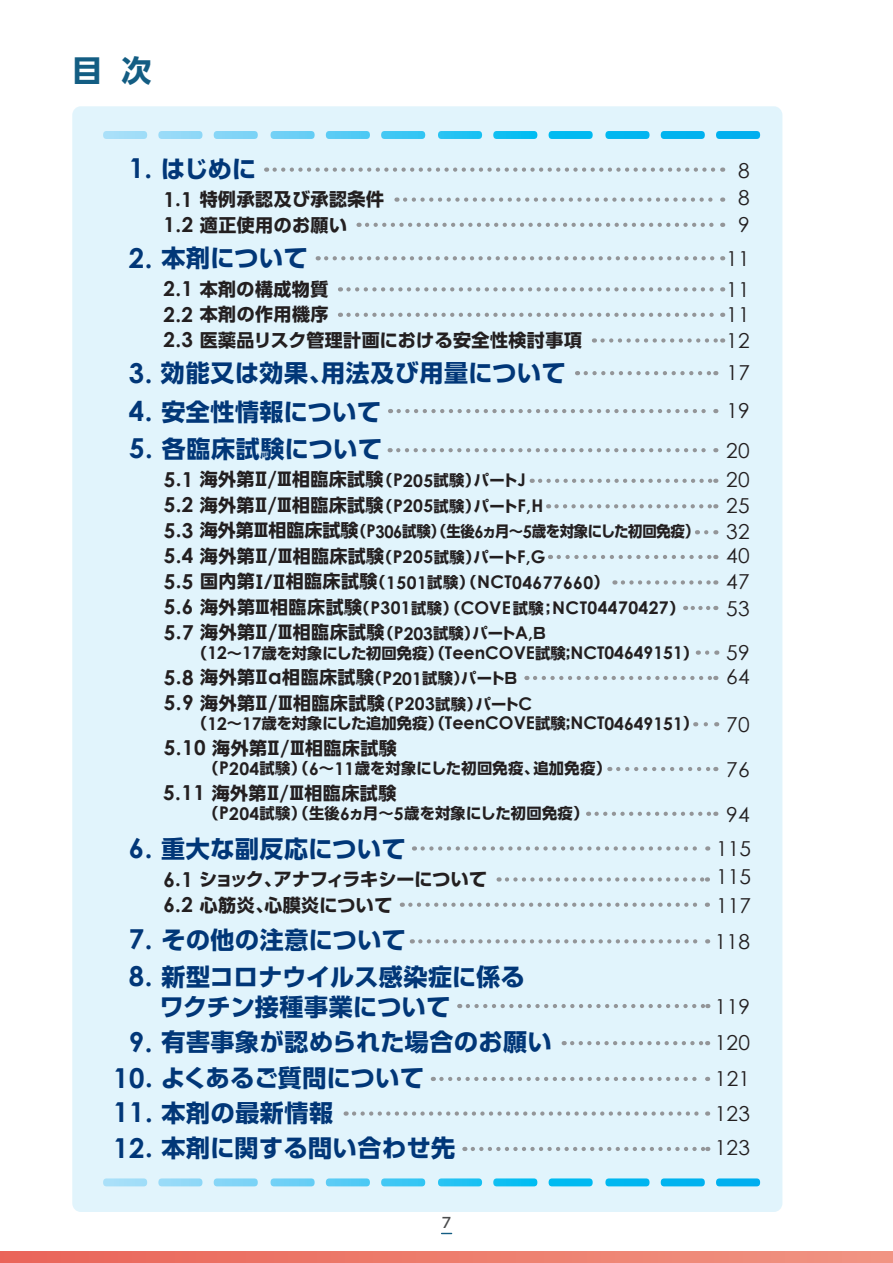
<style>
.page{position:relative;width:893px;height:1263px;background:#fff}
.page>*{position:absolute;margin:0;border:0;box-sizing:border-box;transform-origin:0 0}
.t1{font:700 30px "UD Shin Go Pro";color:#135d83}
.t2{font:700 24px "UD Shin Go Pro";letter-spacing:.025em;color:#013778}
.t3{font:700 24px/30px "Shin Go Pro";letter-spacing:.005em;color:#013778}
.t4{font:20.55px/26.8px "Century Gothic";letter-spacing:.01em;color:#231f20}
.t5{font:700 18px/25.5px "UD Shin Go Pro";letter-spacing:.025em;color:#231f20}
.t6{font:700 18px "Shin Go Pro";letter-spacing:-.005em;color:#231f20}
.t7{font:700 17.55px "Century Gothic";color:#231f20}
.t8{font:700 17.55px/25.5px "Century Gothic";letter-spacing:.02em;color:#231f20}
.t9{font:500 15.9px "Aeonik";color:#4b4c4d}
.t10{font:700 15.3px "UD Shin Go Pro";letter-spacing:.02em;color:#231f20}
.t11{font:700 15.3px "UD Shin Go Pro";letter-spacing:-.02em;color:#231f20;scale:.94 1}
.s1{font-family:"Century Gothic";font-size:27.45px}
.s2{font-family:"Century Gothic";font-size:20.55px}
.s3{font-family:"Shin Go Pro"}
.s4{font-family:"UD Shin Go Pro"}
.s5{font-family:"Shin Go Pro";font-size:15.3px}
.s6{font-family:"Century Gothic";font-size:17.55px}
.s7{font-size:15.3px}
.s8{font-size:18px}
.s9{font-size:20.55px}
.s10{font-family:"UD Shin Go Pro";font-size:18px}
.s11{font-family:"UD Shin Go Pro";font-size:15.3px}
</style>
<div class="page">
<svg style="left:0;top:1251px;width:893px;height:12px;background:#ed7c6d"></svg>
<div style="left:72px;top:106px;width:710px;height:1106px;background:#e1f4fc;border-radius:9px"></div>
<svg style="left:103px;top:131px;width:657px;height:8px"></svg>
<svg style="left:103px;top:1178px;width:657px;height:8px"></svg>
<svg style="left:275px;top:167px;width:448px;height:5px"></svg>
<svg style="left:405px;top:197px;width:318px;height:5px"></svg>
<svg style="left:367px;top:223px;width:356px;height:4px"></svg>
<svg style="left:326px;top:256px;width:397px;height:4px"></svg>
<svg style="left:348px;top:287px;width:375px;height:4px"></svg>
<svg style="left:348px;top:313px;width:375px;height:4px"></svg>
<svg style="left:602px;top:338px;width:121px;height:5px"></svg>
<svg style="left:586px;top:371px;width:130px;height:4px"></svg>
<svg style="left:399px;top:409px;width:317px;height:4px"></svg>
<svg style="left:423px;top:846px;width:285px;height:4px"></svg>
<svg style="left:507px;top:877px;width:201px;height:4px"></svg>
<svg style="left:410px;top:902px;width:298px;height:5px"></svg>
<svg style="left:420px;top:939px;width:288px;height:4px"></svg>
<svg style="left:468px;top:1004px;width:240px;height:4px"></svg>
<svg style="left:572px;top:1041px;width:136px;height:4px"></svg>
<svg style="left:441px;top:1077px;width:267px;height:4px"></svg>
<svg style="left:354px;top:1111px;width:354px;height:5px"></svg>
<svg style="left:473px;top:1147px;width:235px;height:4px"></svg>
<svg style="left:398px;top:448px;width:318px;height:4px"></svg>
<svg style="left:556px;top:504px;width:160px;height:4px"></svg>
<svg style="left:623px;top:580px;width:93px;height:5px"></svg>
<svg style="left:693px;top:606px;width:23px;height:4px"></svg>
<svg style="left:707px;top:650px;width:10px;height:5px"></svg>
<svg style="left:535px;top:676px;width:181px;height:4px"></svg>
<svg style="left:706px;top:722px;width:11px;height:4px"></svg>
<svg style="left:618px;top:767px;width:98px;height:4px"></svg>
<svg style="left:559px;top:555px;width:157px;height:4px"></svg>
<svg style="left:706px;top:530px;width:10px;height:4px"></svg>
<svg style="left:540px;top:479px;width:176px;height:4px"></svg>
<svg style="left:597px;top:812px;width:119px;height:4px"></svg>
<h1 class="t1" style="left:72px;top:47px;width:81px">目 次</h1>
<h2 class="t3" style="left:129px;top:151px;width:129px"><span class="s1">1.</span> はじめに</h2>
<p class="t5" style="left:163px;top:186px;width:222px"><span class="s2">1.1</span> 特例承認及<span class="s3">び</span>承認条件<br><span class="s2">1.2</span> 適正使用<span class="s3">のお</span>願<span class="s3">い</span></p>
<p class="t4" style="left:738px;top:157px;width:13px;text-align:justify">8<br>8<br>9</p>
<p class="t4" style="left:726px;top:243px;width:25px;line-height:30.9px">11<br>11</p>
<p class="t4" style="left:726px;top:302px;width:25px;line-height:25px">11<br>12</p>
<h2 class="t3" style="left:129px;top:241px;width:180px"><span class="s1">2.</span> <span class="s4">本剤</span>について</h2>
<p class="t5" style="left:163px;top:276px;width:420px"><span class="s2">2.1</span> 本剤<span class="s3">の</span>構成物質<br><span class="s2">2.2</span> 本剤<span class="s3">の</span>作用機序<br><span class="s2">2.3</span> 医薬品<span class="s3">リスク</span>管理計画<span class="s3">における</span>安全性検討事項</p>
<h2 class="t2" style="left:129px;top:354px;width:438px"><span class="s1">3.</span> 効能又<span class="s3">は</span>効果<span class="s3">、</span>用法及<span class="s3">び</span>用量<span class="s3">について</span></h2>
<p class="t4" style="left:726px;top:359px;width:25px">17</p>
<h2 class="t2" style="left:129px;top:392px;width:254px"><span class="s1">4.</span> 安全性情報<span class="s3">について</span></h2>
<p class="t4" style="left:726px;top:397px;width:25px">19</p>
<h2 class="t2" style="left:129px;top:429px;width:254px"><span class="s1">5.</span> 各臨床試験<span class="s3">について</span></h2>
<p class="t5" style="left:164px;top:466px;width:381px"><span class="s2">5.1</span> 海外第Ⅱ<span class="s2">/</span>Ⅲ相臨床試験<span class="s5">（</span><span class="s6">P205</span><span class="s7">試験</span><span class="s5">）パート</span><span class="s6">J<br></span><span class="s2">5.2</span> 海外第Ⅱ<span class="s2">/</span>Ⅲ相臨床試験<span class="s5">（</span><span class="s6">P205</span><span class="s7">試験</span><span class="s5">）パート</span><span class="s6">F,H</span></p>
<p class="t11" style="left:164px;top:519px;width:571px"><span class="s2">5.3</span> <span class="s8">海外第Ⅲ相臨床試験</span><span class="s3">（</span><span class="s6">P306</span>試験<span class="s3">）（</span>生後<span class="s6">6</span><span class="s3">ヵ</span>月<span class="s3">～</span><span class="s6">5</span>歳<span class="s3">を</span>対象<span class="s3">にした</span>初回免疫<span class="s3">）</span></p>
<p class="t5" style="left:164px;top:543px;width:383px"><span class="s2">5.4</span> 海外第Ⅱ<span class="s2">/</span>Ⅲ相臨床試験<span class="s5">（</span><span class="s6">P205</span><span class="s7">試験</span><span class="s5">）パート</span><span class="s6">F,G</span></p>
<p class="t8" style="left:164px;top:569px;width:522px"><span class="s9">5.5</span> <span class="s10">国内第Ⅰ/Ⅱ相臨床試験</span><span class="s5">（</span>1501<span class="s11">試験</span><span class="s5">）（</span>NCT04677660<span class="s5">）<br></span><span class="s9">5.6</span> <span class="s10">海外第Ⅲ相臨床試験</span><span class="s5">（</span>P301<span class="s11">試験</span><span class="s5">）（</span>COVE<span class="s11">試験</span><span class="s5">；</span>NCT04470427<span class="s5">）</span></p>
<p class="t5" style="left:164px;top:619px;width:385px"><span class="s2">5.7</span> 海外第Ⅱ<span class="s2">/</span>Ⅲ相臨床試験<span class="s5">（</span><span class="s6">P203</span><span class="s7">試験</span><span class="s5">）パート</span><span class="s6">A,</span><span class="s5">Ｂ</span></p>
<p class="t7" style="left:192px;top:639px;width:508px"><span class="s5">（</span>12<span class="s5">～</span>17<span class="s11">歳</span><span class="s5">を</span><span class="s11">対象</span><span class="s5">にした</span><span class="s11">初回免疫</span><span class="s5">）（</span>TeenCOVE<span class="s11">試験</span><span class="s5">；</span>NCT04649151<span class="s5">）</span></p>
<p class="t5" style="left:164px;top:664px;width:370px"><span class="s2">5.8</span> 海外第Ⅱ<span class="s2">a</span>相臨床試験<span class="s5">（</span><span class="s6">P201</span><span class="s7">試験</span><span class="s5">）パートＢ<br></span><span class="s2">5.9</span> 海外第Ⅱ<span class="s2">/</span>Ⅲ相臨床試験<span class="s5">（</span><span class="s6">P203</span><span class="s7">試験</span><span class="s5">）パート</span><span class="s6">C</span></p>
<p class="t7" style="left:192px;top:710px;width:508px"><span class="s5">（</span>12<span class="s5">～</span>17<span class="s11">歳</span><span class="s5">を</span><span class="s11">対象</span><span class="s5">にした</span><span class="s11">追加免疫</span><span class="s5">）（</span>TeenCOVE<span class="s11">試験</span><span class="s5">；</span>NCT04649151<span class="s5">）</span></p>
<p class="t5" style="left:164px;top:735px;width:235px"><span class="s2">5.10</span> 海外第Ⅱ<span class="s2">/</span>Ⅲ相臨床試験</p>
<p class="t10" style="left:204px;top:756px;width:409px"><span class="s3">（</span><span class="s6">P204</span>試験<span class="s3">）（</span><span class="s6">6</span><span class="s3">～</span><span class="s6">11</span>歳<span class="s3">を</span>対象<span class="s3">にした</span>初回免疫<span class="s3">、</span>追加免疫<span class="s3">）</span></p>
<p class="t5" style="left:163px;top:780px;width:235px"><span class="s2">5.11</span> 海外第Ⅱ<span class="s2">/</span>Ⅲ相臨床試験</p>
<p class="t10" style="left:204px;top:801px;width:386px"><span class="s3">（</span><span class="s6">P204</span>試験<span class="s3">）（</span>生後<span class="s6">6</span><span class="s3">ヵ</span>月<span class="s3">～</span><span class="s6">5</span>歳<span class="s3">を</span>対象<span class="s3">にした</span>初回免疫<span class="s3">）</span></p>
<p class="t4" style="left:726px;top:435px;width:25px;line-height:29.4px">20<br>20</p>
<p class="t4" style="left:726px;top:492px;width:25px;line-height:26px">25<br>32</p>
<p class="t4" style="left:726px;top:542px;width:25px;line-height:26.1px;text-align:justify">40<br>47<br>53</p>
<p class="t4" style="left:726px;top:640px;width:25px;line-height:24px">59<br>64</p>
<p class="t4" style="left:726px;top:701px;width:25px;line-height:45px;text-align:justify">70<br>76<br>94</p>
<h2 class="t2" style="left:129px;top:829px;width:279px"><span class="s1">6.</span> 重大<span class="s3">な</span>副反応<span class="s3">について</span></h2>
<p class="t6" style="left:163px;top:865px;width:325px"><span class="s2">6.1</span> ショック、アナフィラキシーについて</p>
<p class="t5" style="left:163px;top:892px;width:230px"><span class="s2">6.2</span> 心筋炎<span class="s3">、</span>心膜炎<span class="s3">について</span></p>
<h2 class="t3" style="left:129px;top:922px;width:279px"><span class="s1">7.</span> その<span class="s4">他</span>の<span class="s4">注意</span>について</h2>
<p class="t4" style="left:715px;top:927px;width:37px">118</p>
<p class="t4" style="left:716px;top:834px;width:37px;line-height:28.5px;text-align:justify">115<br>115<br>117</p>
<h2 class="t3" style="left:160px;top:959px;width:367px;text-indent:-31px"><span class="s1">8.</span> <span class="s4">新型</span>コロナウイルス<span class="s4">感染症</span>に<span class="s4">係</span>るワクチン<span class="s4">接種事業</span>について</h2>
<h2 class="t2" style="left:129px;top:1023px;width:424px"><span class="s1">9.</span> 有害事象<span class="s3">が</span>認<span class="s3">められた</span>場合<span class="s3">のお</span>願<span class="s3">い</span></h2>
<p class="t4" style="left:715px;top:1029px;width:37px">120</p>
<h2 class="t3" style="left:113px;top:1060px;width:312px"><span class="s1">10.</span> よくあるご<span class="s4">質問</span>について</h2>
<p class="t4" style="left:715px;top:1065px;width:37px">121</p>
<h2 class="t2" style="left:113px;top:1093px;width:222px"><span class="s1">11.</span> 本剤<span class="s3">の</span>最新情報</h2>
<p class="t4" style="left:715px;top:1099px;width:37px">123</p>
<h2 class="t2" style="left:113px;top:1128px;width:344px"><span class="s1">12.</span> 本剤<span class="s3">に</span>関<span class="s3">する</span>問<span class="s3">い</span>合<span class="s3">わせ</span>先</h2>
<p class="t4" style="left:715px;top:1134px;width:37px">123</p>
<p class="t4" style="left:715px;top:993px;width:37px">119</p>
<p class="t9" style="left:442px;top:1214px;width:10px">7</p>
</div>
